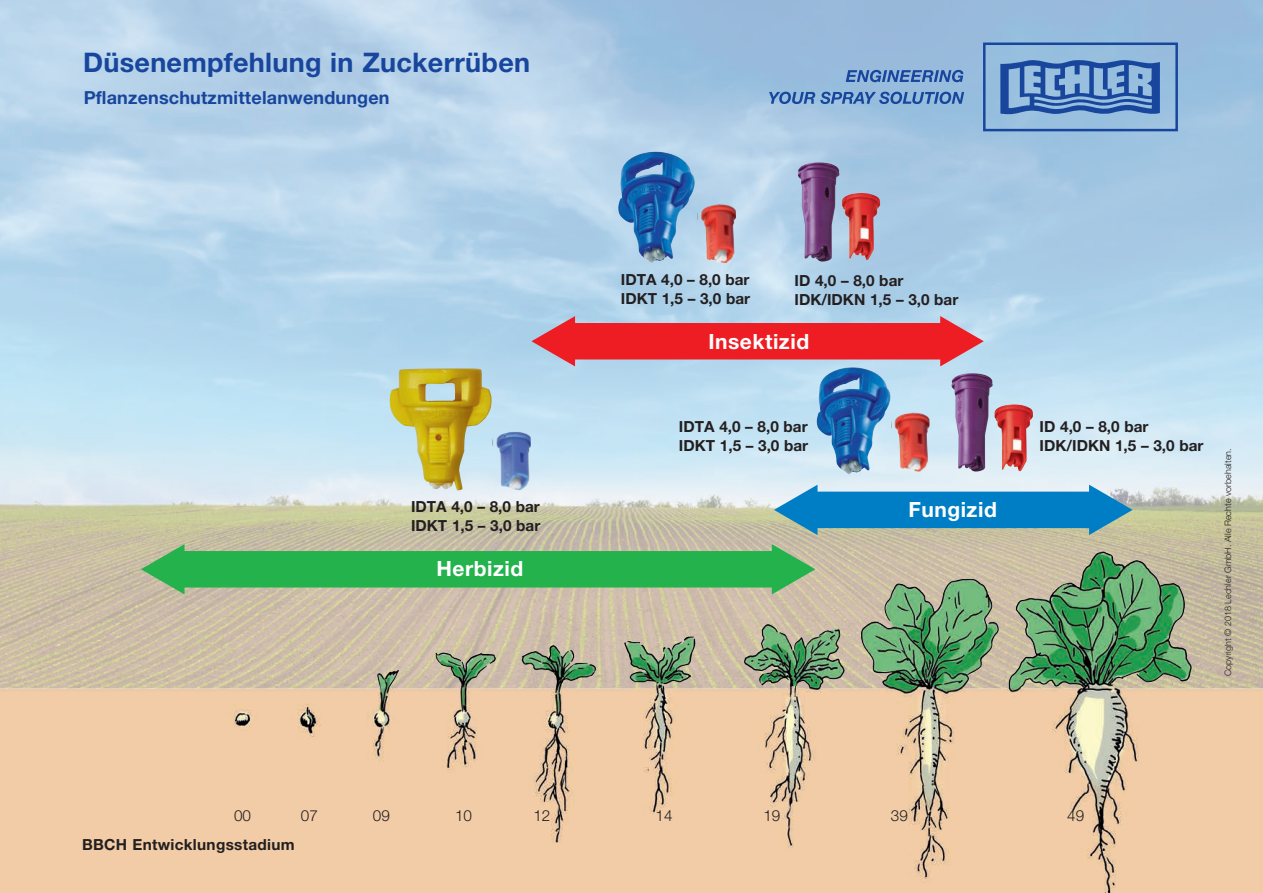
<style>
.page{position:relative;width:1263px;height:893px;background:#fff}
.page>*{position:absolute;margin:0;border:0;box-sizing:border-box;transform-origin:0 0}
.t1{font:700 27px "Helvetica Neue LTW1 G";letter-spacing:.01em;color:#18469d}
.t2{font:700 21px "Helvetica Neue LTW1 G";letter-spacing:.025em;color:#fff}
.t3{font:700 18px "Helvetica Neue LTW1 G";letter-spacing:.01em;color:#18469d}
.t4{font:700 15.3px/19.2px "Helvetica Neue LTW1 G";color:#231f20}
.t5{font:700 15.3px "Helvetica Neue LTW1 G";letter-spacing:.02em;color:#231f20}
.t6{font:300 15.3px "Helvetica Neue LTW1 G";color:#231f20}
.t7{font:300 9px "Helvetica Neue LTW1 G";color:#231f20}
</style>
<div class="page">
<img style="left:0;top:0;width:1263px;height:521px">
<img style="left:0;top:521px;width:1263px;height:372px">
<img style="left:841px;top:193px;width:39px;height:67px">
<img style="left:697px;top:199px;width:40px;height:65px">
<img style="left:798px;top:162px;width:41px;height:101px">
<img style="left:492px;top:426px;width:39px;height:65px">
<img style="left:387px;top:368px;width:105px;height:123px">
<img style="left:618px;top:152px;width:77px;height:111px">
<img style="left:994px;top:404px;width:39px;height:67px">
<img style="left:891px;top:408px;width:39px;height:64px">
<img style="left:951px;top:373px;width:42px;height:99px">
<img style="left:817px;top:367px;width:74px;height:107px">
<svg style="left:141px;top:544px;width:674px;height:50px;background:#55b566"></svg>
<svg style="left:531px;top:316px;width:453px;height:50px;background:#db5762"></svg>
<svg style="left:774px;top:485px;width:359px;height:50px;background:#459ac5"></svg>
<div style="left:983px;top:43px;width:195px;height:88px;border:3px solid #18469d"></div>
<svg style="left:1000px;top:58px;width:160px;height:57px;background:#5b86bf"></svg>
<svg style="left:846px;top:70px;width:117px;height:12px"></svg>
<svg style="left:769px;top:92px;width:195px;height:12px;background:#5e88c0"></svg>
<h1 class="t1" style="left:83px;top:46px;width:448px">Düsenempfehlung in Zuckerrüben</h1>
<p class="t3" style="left:84px;top:86px;width:307px">Pflanzenschutzmittelanwendungen</p>
<p class="t4" style="left:411px;top:496px;width:131px">IDTA 4,0 – 8,0 bar<br>IDKT 1,5 – 3,0 bar</p>
<h2 class="t2" style="left:436px;top:555px;width:88px">Herbizid</h2>
<p class="t4" style="left:621px;top:270px;width:131px">IDTA 4,0 – 8,0 bar<br>IDKT 1,5 – 3,0 bar</p>
<p class="t4" style="left:794px;top:270px;width:165px">ID 4,0 – 8,0 bar<br>IDK/IDKN 1,5 – 3,0 bar</p>
<h2 class="t2" style="left:708px;top:328px;width:102px">Insektizid</h2>
<p class="t4" style="left:679px;top:417px;width:131px">IDTA 4,0 – 8,0 bar<br>IDKT 1,5 – 3,0 bar</p>
<h2 class="t2" style="left:908px;top:497px;width:90px">Fungizid</h2>
<p class="t4" style="left:1040px;top:417px;width:165px">ID 4,0 – 8,0 bar<br>IDK/IDKN 1,5 – 3,0 bar</p>
<p class="t7" style="left:1222px;top:676px;width:229px;rotate:-90deg">Copyright © 2018 Lechler GmbH. Alle Rechte vorbehalten.</p>
<p class="t6" style="left:234px;top:806px;width:19px">00</p>
<p class="t6" style="left:301px;top:806px;width:19px">07</p>
<p class="t6" style="left:373px;top:806px;width:19px">09</p>
<p class="t6" style="left:455px;top:806px;width:19px">10</p>
<p class="t6" style="left:533px;top:806px;width:19px">12</p>
<p class="t6" style="left:655px;top:806px;width:19px">14</p>
<p class="t6" style="left:763px;top:806px;width:19px">19</p>
<p class="t6" style="left:891px;top:806px;width:19px">39</p>
<p class="t6" style="left:1067px;top:806px;width:19px">49</p>
<p class="t5" style="left:82px;top:835px;width:214px">BBCH Entwicklungsstadium</p>
</div>
